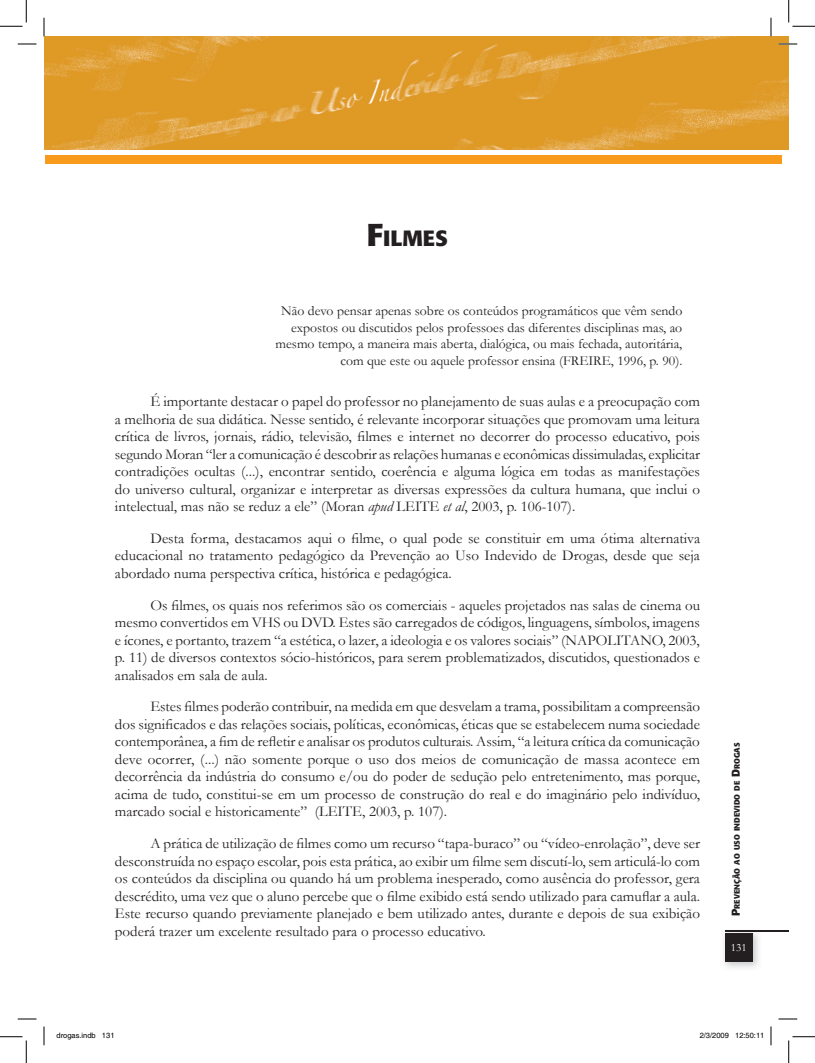
<style>
.page{position:relative;width:815px;height:1063px;background:#fff}
.page>*{position:absolute;margin:0;border:0;box-sizing:border-box;transform-origin:0 0}
.t1{font:700 21.88px "Formata";color:#231f20}
.t2{font:15px/17.5px "Garamond";color:#231f20;text-align:justify}
.t3{font:13.75px/16.5px "Garamond";color:#231f20;text-align:right}
.t4{font:11.25px "Garamond";color:#fff}
.t5{font:700 7.88px "Formata";color:#231f20}
.t6{font:7.5px "Helvetica";color:#000}
.s1{font-size:31.25px}
.s2{font-style:italic}
.s3{font-size:11.25px}
</style>
<div class="page">
<hr style="left:725px;top:930px;width:63px;height:1px;background:#231f20">
<img style="left:724px;top:931px;width:37px;height:37px">
<div style="left:724px;top:932px;width:28px;height:29px;background:#231f20"></div>
<div style="left:45px;top:156px;width:736px;height:8px;background:#f89a1c"></div>
<img style="left:44px;top:37px;width:744px;height:112px">
<svg style="left:18px;top:43px;width:18px;height:2px"></svg>
<svg style="left:778px;top:43px;width:19px;height:2px"></svg>
<svg style="left:18px;top:1018px;width:18px;height:1px"></svg>
<svg style="left:778px;top:1018px;width:19px;height:1px"></svg>
<svg style="left:43px;top:18px;width:2px;height:18px"></svg>
<svg style="left:43px;top:1026px;width:2px;height:19px"></svg>
<svg style="left:770px;top:18px;width:1px;height:18px"></svg>
<svg style="left:770px;top:1026px;width:1px;height:19px"></svg>
<svg style="left:0;top:0;width:27px;height:27px"></svg>
<svg style="left:0;top:1036px;width:27px;height:26px"></svg>
<svg style="left:788px;top:0;width:26px;height:27px"></svg>
<svg style="left:788px;top:1036px;width:26px;height:26px"></svg>
<h1 class="t1" style="left:367px;top:224px;width:82px"><span class="s1">F</span>iLMes</h1>
<p class="t3" style="left:275px;top:302px;width:408px">Não devo pensar apenas sobre os conteúdos programáticos que vêm sendo expostos ou discutidos pelos professoes das diferentes disciplinas mas, ao mesmo tempo, a maneira mais aberta, dialógica, ou mais fechada, autoritária, com que este ou aquele professor ensina (FREIRE, 1996, p. 90).</p>
<p class="t2" style="left:115px;top:392px;width:586px;text-indent:35px">É importante destacar o papel do professor no planejamento de suas aulas e a preocupação com a melhoria de sua didática. Nesse sentido, é relevante incorporar situações que promovam uma leitura crítica de livros, jornais, rádio, televisão, filmes e internet no decorrer do processo educativo, pois segundo Moran “ler a comunicação é descobrir as relações humanas e econômicas dissimuladas, explicitar contradições ocultas (...), encontrar sentido, coerência e alguma lógica em todas as manifestações do universo cultural, organizar e interpretar as diversas expressões da cultura humana, que inclui o intelectual, mas não se reduz a ele” (Moran <span class="s2">apud</span> LEITE <span class="s2">et al</span>, 2003, p. 106-107).</p>
<p class="t2" style="left:115px;top:529px;width:586px;text-indent:35px">Desta forma, destacamos aqui o filme, o qual pode se constituir em uma ótima alternativa educacional no tratamento pedagógico da Prevenção ao Uso Indevido de Drogas, desde que seja abordado numa perspectiva crítica, histórica e pedagógica.</p>
<p class="t2" style="left:115px;top:595px;width:586px;text-indent:35px">Os filmes, os quais nos referimos são os comerciais - aqueles projetados nas salas de cinema ou mesmo convertidos em VHS ou DVD. Estes são carregados de códigos, linguagens, símbolos, imagens e ícones, e portanto, trazem “a estética, o lazer, a ideologia e os valores sociais” (NAPOLITANO, 2003, p. 11) de diversos contextos sócio-históricos, para serem problematizados, discutidos, questionados e analisados em sala de aula.</p>
<p class="t2" style="left:115px;top:697px;width:586px;text-indent:35px">Estes filmes poderão contribuir, na medida em que desvelam a trama, possibilitam a compreensão dos significados e das relações sociais, políticas, econômicas, éticas que se estabelecem numa sociedade contemporânea, a fim de refletir e analisar os produtos culturais. Assim, “a leitura crítica da comunicação deve ocorrer, (...) não somente porque o uso dos meios de comunicação de massa acontece em decorrência da indústria do consumo e/ou do poder de sedução pelo entretenimento, mas porque, acima de tudo, constitui-se em um processo de construção do real e do imaginário pelo indivíduo, marcado social e historicamente” (LEITE, 2003, p. 107).</p>
<p class="t2" style="left:115px;top:834px;width:586px;text-indent:35px">A prática de utilização de filmes como um recurso “tapa-buraco” ou “vídeo-enrolação”, deve ser desconstruída no espaço escolar, pois esta prática, ao exibir um filme sem discutí-lo, sem articulá-lo com os conteúdos da disciplina ou quando há um problema inesperado, como ausência do professor, gera descrédito, uma vez que o aluno percebe que o filme exibido está sendo utilizado para camuflar a aula.<br>Este recurso quando previamente planejado e bem utilizado antes, durante e depois de sua exibição poderá trazer um excelente resultado para o processo educativo.</p>
<p class="t5" style="left:732px;top:915px;width:175px;rotate:-90deg"><span class="s3">P</span>revenção ao uso indevido de <span class="s3">d</span>rogas</p>
<p class="t4" style="left:730px;top:939px;width:17px">131</p>
<p class="t6" style="left:56px;top:1030px;width:59px">drogas.indb 131</p>
<p class="t6" style="left:699px;top:1030px;width:66px">2/3/2009 12:50:11</p>
</div>
